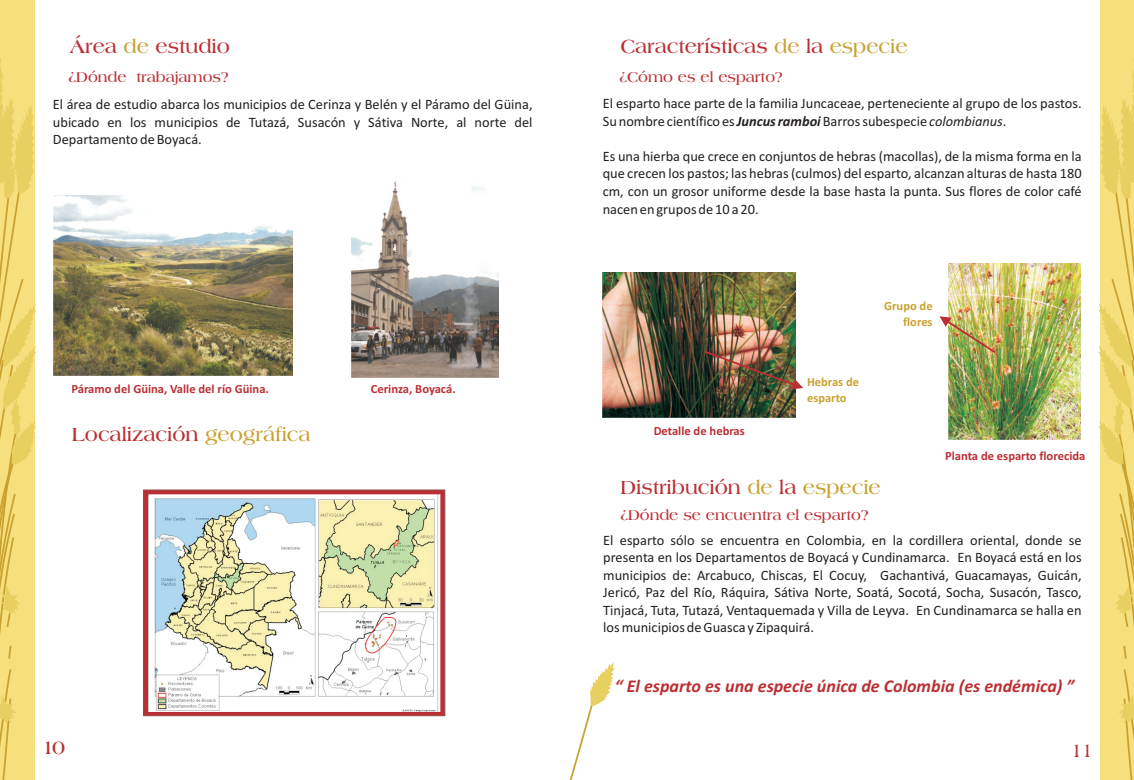
<style>
.page{position:relative;width:1134px;height:780px;background:#fff}
.page>*{position:absolute;margin:0;border:0;box-sizing:border-box;transform-origin:0 0}
.t1{font:700 20px "Americana BT";color:#bb2f34}
.t2{font:700 19.88px "Americana BT";color:#bb2f34}
.t3{font:19.88px "Americana BT";color:#bb2f34}
.t4{font:italic 700 18px "Calibri";color:#bb2f34}
.t5{font:700 15px "Americana BT";color:#bb2f34}
.t6{font:14.38px/17.5px "Calibri";color:#231f20;text-align:justify}
.t7{font:700 12.62px "Calibri";color:#bb2f34}
.t8{font:700 12.5px/15.2px "Calibri";color:#c9a130}
.s1{color:#c9a130}
.s2{font-weight:700;font-style:italic}
.s3{font-style:italic}
</style>
<div class="page">
<img style="left:351px;top:181px;width:147px;height:196px">
<img style="left:53px;top:195px;width:240px;height:180px">
<img style="left:603px;top:272px;width:192px;height:145px">
<img style="left:949px;top:263px;width:132px;height:176px">
<svg style="left:143px;top:489px;width:302px;height:227px;background:#b53f42"></svg>
<img style="left:148px;top:494px;width:292px;height:218px">
<img style="left:704px;top:351px;width:99px;height:38px">
<img style="left:939px;top:316px;width:56px;height:36px">
<div style="left:0;top:0;width:34px;height:780px;background:#f6df7d"></div>
<svg style="left:0;top:39px;width:37px;height:741px"></svg>
<div style="left:1100px;top:0;width:34px;height:780px;background:#f6df7d"></div>
<svg style="left:1098px;top:70px;width:36px;height:710px"></svg>
<svg style="left:569px;top:662px;width:46px;height:118px"></svg>
<h1 class="t1" style="left:70px;top:38px;width:161px">Área <span class="s1">de</span> estudio</h1>
<p class="t5" style="left:69px;top:70px;width:162px">¿Dónde trabajamos?</p>
<p class="t6" style="left:53px;top:97px;width:481px">El área de estudio abarca los municipios de Cerinza y Belén y el Páramo del Güina, ubicado en los municipios de Tutazá, Susacón y Sátiva Norte, al norte del Departamento de Boyacá.</p>
<p class="t7" style="left:71px;top:384px;width:199px">Páramo del Güina, Valle del río Güina.</p>
<p class="t7" style="left:371px;top:384px;width:86px">Cerinza, Boyacá.</p>
<h1 class="t1" style="left:72px;top:426px;width:240px">Localización <span class="s1">geográfica</span></h1>
<h1 class="t1" style="left:620px;top:38px;width:289px">Características <span class="s1">de</span> la <span class="s1">especie</span></h1>
<p class="t5" style="left:619px;top:70px;width:165px">¿Cómo es el esparto?</p>
<p class="t6" style="left:603px;top:96px;width:480px">El esparto hace parte de la familia Juncaceae, perteneciente al grupo de los pastos.<br>Su nombre científico es<span class="s2">Juncus ramboi</span>Barros subespecie <span class="s3">colombianus</span>.</p>
<p class="t6" style="left:603px;top:148px;width:480px">Es una hierba que crece en conjuntos de hebras (macollas), de la misma forma en la que crecen los pastos; las hebras (culmos) del esparto, alcanzan alturas de hasta 180 cm, con un grosor uniforme desde la base hasta la punta. Sus flores de color café nacen en grupos de 10 a 20.</p>
<p class="t8" style="left:884px;top:299px;width:50px;text-align:right">Grupo de flores</p>
<p class="t7" style="left:654px;top:426px;width:93px">Detalle de hebras</p>
<p class="t8" style="left:807px;top:375px;width:54px">Hebras de esparto</p>
<h1 class="t1" style="left:620px;top:479px;width:262px">Distribución <span class="s1">de</span> la <span class="s1">especie</span></h1>
<p class="t5" style="left:620px;top:508px;width:250px">¿Dónde se encuentra el esparto?</p>
<p class="t7" style="left:945px;top:450px;width:142px">Planta de esparto florecida</p>
<p class="t6" style="left:603px;top:532px;width:480px">El esparto sólo se encuentra en Colombia, en la cordillera oriental, donde se presenta en los Departamentos de Boyacá y Cundinamarca. En Boyacá está en los municipios de: Arcabuco, Chiscas, El Cocuy, Gachantivá, Guacamayas, Guicán, Jericó, Paz del Río, Ráquira, Sátiva Norte, Soatá, Socotá, Socha, Susacón, Tasco, Tinjacá, Tuta, Tutazá, Ventaquemada y Villa de Leyva. En Cundinamarca se halla en los municipios de Guasca y Zipaquirá.</p>
<p class="t4" style="left:615px;top:679px;width:461px">“ El esparto es una especie única de Colombia (es endémica) ”</p>
<h2 class="t2" style="left:42px;top:739px;width:25px">10</h2>
<h2 class="t3" style="left:1070px;top:741px;width:25px">11</h2>
</div>
